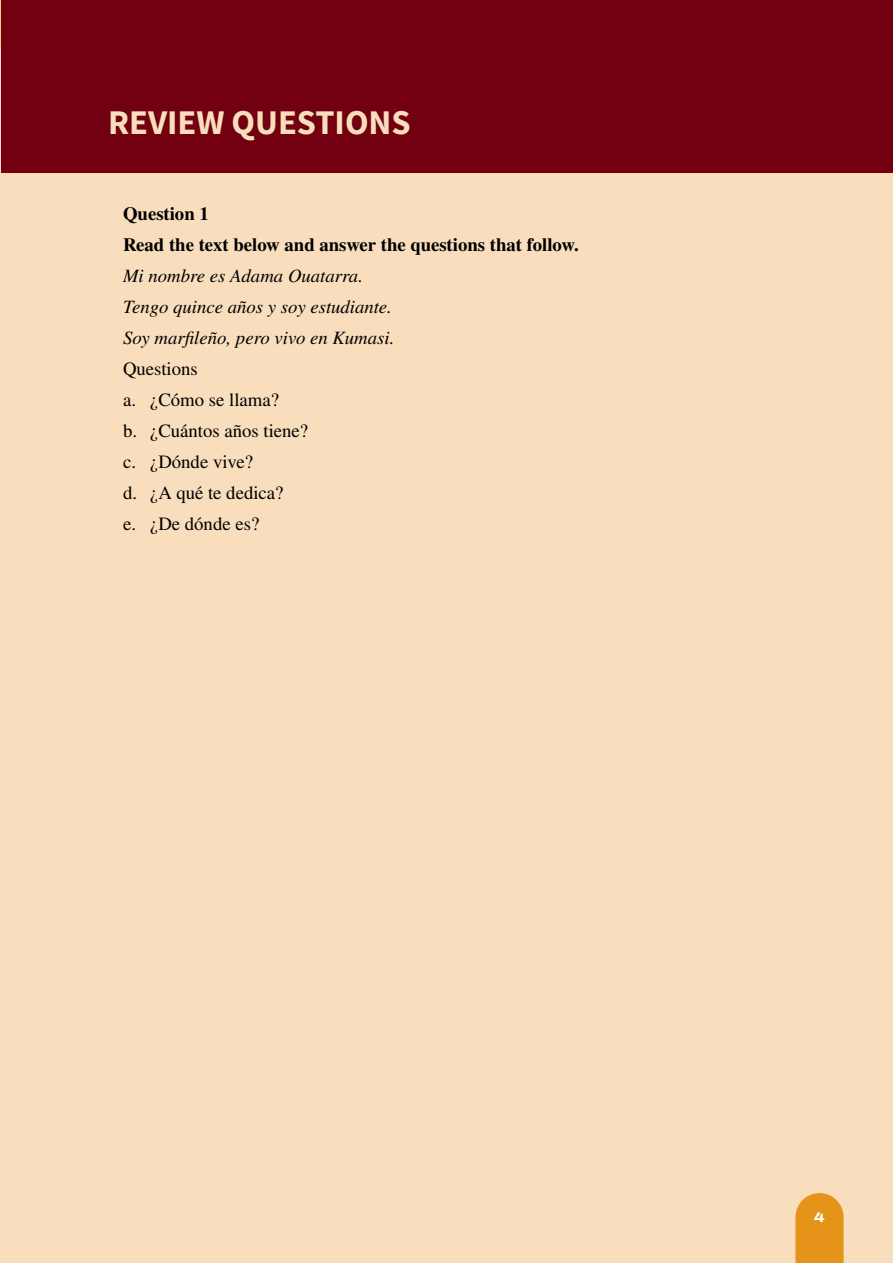
<style>
.page{position:relative;width:893px;height:1263px;background:#f8debc}
.page>*{position:absolute;margin:0;border:0;box-sizing:border-box;transform-origin:0 0}
.t1{font:700 34.5px "Source Sans Pro";color:#f8debc}
.t2{font:18.75px/31px "STIX General";color:#000}
.t3{font:italic 18.75px/31px "STIX General";color:#000}
.t4{font:700 18.75px/31px "STIX General";color:#000}
.t5{font:800 13.5px "Archivo Expanded";color:#fff}
</style>
<div class="page">
<svg style="left:795px;top:1193px;width:49px;height:70px;background:#e79a27"></svg>
<div style="left:2px;top:0;width:891px;height:172px;background:#720011"></div>
<h1 class="t1" style="left:108px;top:99px;width:304px">REVIEW QUESTIONS</h1>
<p class="t4" style="left:123px;top:199px;width:457px">Question 1<br>Read the text below and answer the questions that follow.</p>
<p class="t3" style="left:123px;top:260px;width:273px">Mi nombre es Adama Ouatarra.<br>Tengo quince años y soy estudiante.<br>Soy marfileño, pero vivo en Kumasi.</p>
<p class="t2" style="left:123px;top:354px;width:187px">Questions<br>a. ¿Cómo se llama?<br>b. ¿Cuántos años tiene? c. ¿Dónde vive?<br>d. ¿A qué te dedica?<br>e. ¿De dónde es?</p>
<p class="t5" style="left:814px;top:1207px;width:12px">4</p>
</div>
